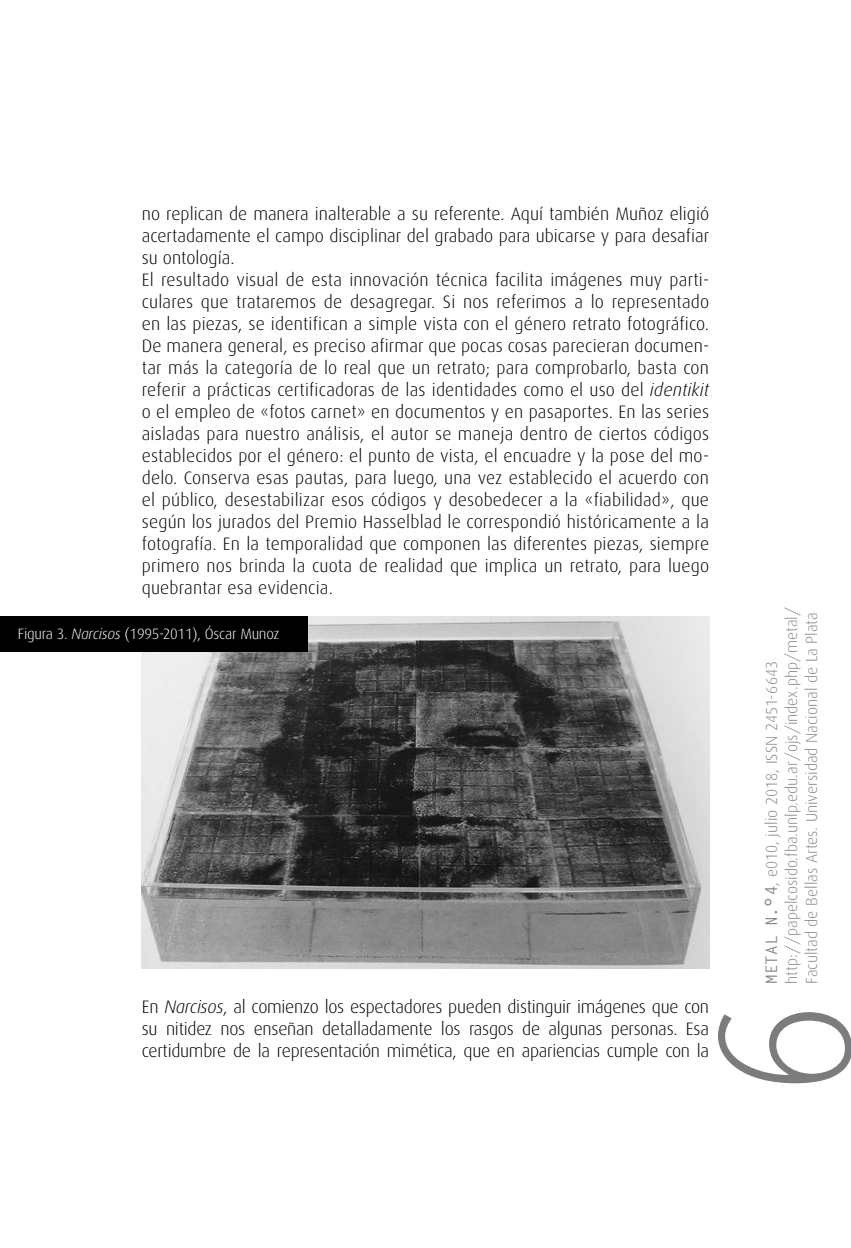
<style>
.page{position:relative;width:851px;height:1248px;background:#fff}
.page>*{position:absolute;margin:0;border:0;box-sizing:border-box;transform-origin:0 0}
.t1{font:180px "Letter Gothic Std";color:#7b7c7e}
.t2{font:300 18px/22px "Dax";letter-spacing:.01em;color:#000}
.t3{font:300 16px/20px "Dax";color:#87888a}
.t4{font:300 15px "Dax";letter-spacing:-.015em;color:#fff}
.s1{font-style:italic}
.s2{font-family:"Letter Gothic Std";font-weight:700}
</style>
<div class="page">
<img style="left:142px;top:616px;width:567px;height:352px">
<div style="left:0;top:616px;width:307px;height:36px;background:#000"></div>
<p class="t2" style="left:142px;top:203px;width:569px">no replican de manera inalterable a su referente. Aquí también Muñoz eligió acertadamente el campo disciplinar del grabado para ubicarse y para desafiar su ontología.<br>El resultado visual de esta innovación técnica facilita imágenes muy parti&shy;culares que trataremos de desagregar. Si nos referimos a lo representado en las piezas, se identifican a simple vista con el género retrato fotográfico.<br>De manera general, es preciso afirmar que pocas cosas parecieran documen&shy;tar más la categoría de lo real que un retrato; para comprobarlo, basta con referir a prácticas certificadoras de las identidades como el uso del <span class="s1">identikit </span>o el empleo de «fotos carnet» en documentos y en pasaportes. En las series aisladas para nuestro análisis, el autor se maneja dentro de ciertos códigos establecidos por el género: el punto de vista, el encuadre y la pose del mo&shy;delo. Conserva esas pautas, para luego, una vez establecido el acuerdo con el público, desestabilizar esos códigos y desobedecer a la «fiabilidad», que según los jurados del Premio Hasselblad le correspondió históricamente a la fotografía. En la temporalidad que componen las diferentes piezas, siempre primero nos brinda la cuota de realidad que implica un retrato, para luego quebrantar esa evidencia.</p>
<p class="t4" style="left:18px;top:625px;width:263px">Figura 3. <span class="s1">Narcisos</span> (1995-2011), Óscar Munoz</p>
<p class="t2" style="left:142px;top:995px;width:568px;text-align:justify">En <span class="s1">Narcisos</span>, al comienzo los espectadores pueden distinguir imágenes que con su nitidez nos enseñan detalladamente los rasgos de algunas personas. Esa certidumbre de la representación mimética, que en apariencias cumple con la</p>
<p class="t3" style="left:761px;top:983px;width:378px;rotate:-90deg"><span class="s2">Metal N .°4</span>, e010, julio 2018, ISSN 2451-6643 http://papelcosido.fba.unlp.edu.ar/ojs/index.php/metal/<br>Facultad de Bellas Artes. Universidad Nacional de La Plata</p>
<h1 class="t1" style="left:683px;top:1102px;width:109px;rotate:-90deg">6</h1>
</div>
